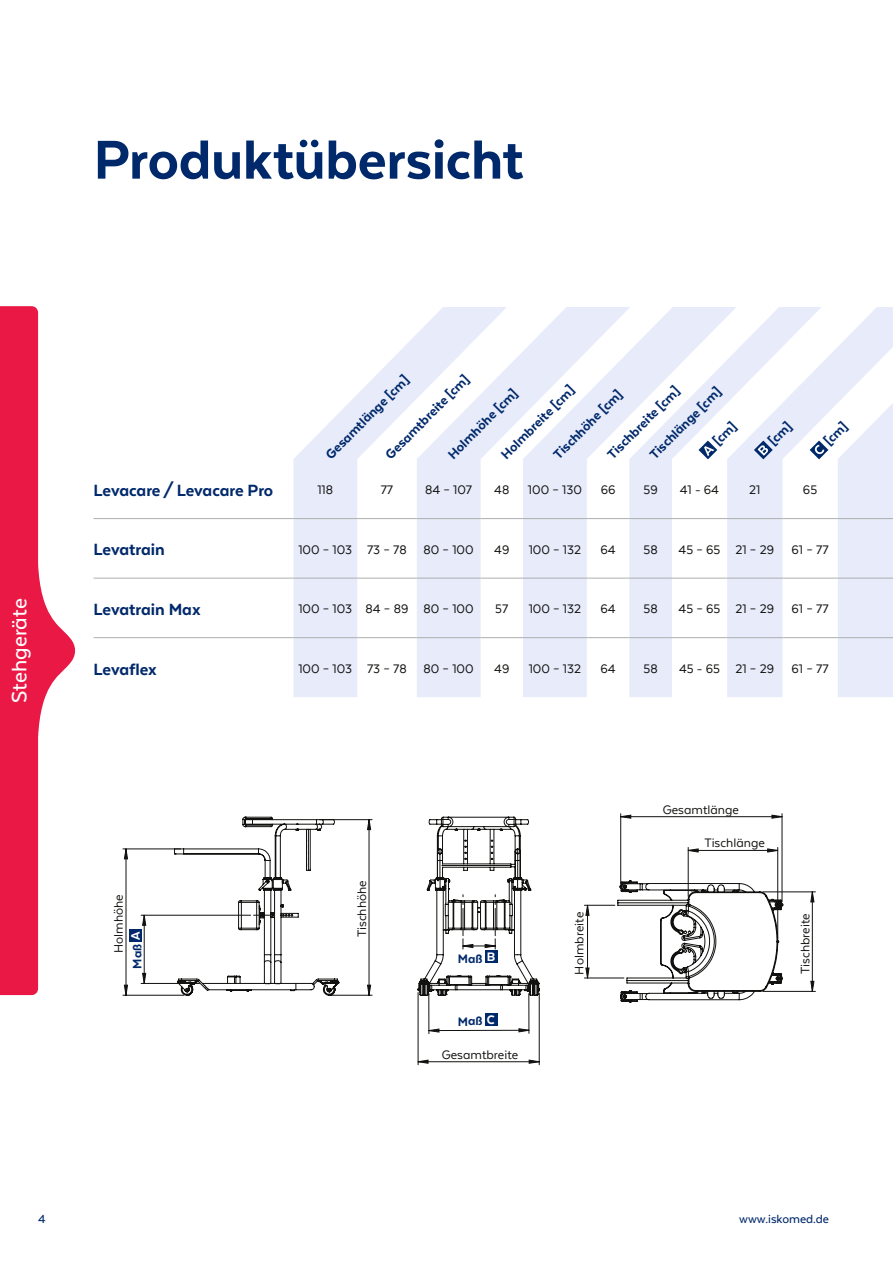
<style>
.page{position:relative;width:893px;height:1263px;background:#fff}
.page>*{position:absolute;margin:0;border:0;box-sizing:border-box;transform-origin:0 0}
.t1{font:800 63px "Texta Alt";letter-spacing:-.01em;color:#00296b}
.t2{font:500 24px "Texta Alt";color:#fff}
.t3{font:800 18.75px "Texta Alt";letter-spacing:-.005em;color:#00296b}
.t4{font:800 15px "Texta Alt";color:#00296b}
.t5{font:14.25px "Texta Alt";color:#11110f}
.t6{font:14.1px "Texta Alt";color:#11110f}
.t7{font:800 14.1px "Texta Alt";letter-spacing:-.005em;color:#00296b}
.t8{font:800 14.1px "Texta Alt";color:#fff}
.t9{font:500 13.5px "Texta Alt";color:#00296b}
.s1{color:#fff}
</style>
<div class="page">
<hr style="left:539px;top:993px;width:1px;height:72px;background:#11110f">
<hr style="left:418px;top:992px;width:1px;height:73px;background:#11110f">
<hr style="left:428px;top:993px;width:1px;height:41px;background:#11110f">
<hr style="left:529px;top:993px;width:1px;height:40px;background:#11110f">
<hr style="left:320px;top:819px;width:52px;height:1px;background:#11110f">
<hr style="left:332px;top:995px;width:40px;height:1px;background:#11110f">
<hr style="left:141px;top:915px;width:110px;height:1px;background:#11110f">
<hr style="left:141px;top:983px;width:58px;height:1px;background:#11110f">
<hr style="left:320px;top:1141px;width:52px;height:1px;background:#11110f">
<hr style="left:320px;top:1240px;width:52px;height:1px;background:#11110f">
<hr style="left:141px;top:1154px;width:31px;height:1px;background:#11110f">
<hr style="left:141px;top:1227px;width:40px;height:1px;background:#11110f">
<hr style="left:123px;top:995px;width:61px;height:1px;background:#11110f">
<hr style="left:123px;top:849px;width:58px;height:1px;background:#11110f">
<svg style="left:417px;top:1059px;width:123px;height:5px"></svg>
<svg style="left:428px;top:1028px;width:102px;height:5px"></svg>
<svg style="left:124px;top:848px;width:4px;height:148px"></svg>
<svg style="left:143px;top:816px;width:228px;height:180px"></svg>
<svg style="left:417px;top:816px;width:123px;height:180px"></svg>
<div style="left:485px;top:1013px;width:12px;height:13px;background:#00296b"></div>
<div style="left:485px;top:951px;width:12px;height:12px;background:#00296b"></div>
<div style="left:129px;top:929px;width:13px;height:12px;background:#00296b"></div>
<svg style="left:585px;top:813px;width:230px;height:178px"></svg>
<hr style="left:777px;top:847px;width:1px;height:91px;background:#11110f">
<hr style="left:688px;top:847px;width:1px;height:49px;background:#11110f">
<hr style="left:620px;top:814px;width:1px;height:70px;background:#11110f">
<hr style="left:782px;top:814px;width:1px;height:88px;background:#11110f">
<hr style="left:763px;top:788px;width:52px;height:1px;background:#11110f">
<hr style="left:584px;top:788px;width:110px;height:1px;background:#11110f">
<hr style="left:763px;top:891px;width:52px;height:1px;background:#11110f">
<hr style="left:763px;top:991px;width:52px;height:1px;background:#11110f">
<hr style="left:584px;top:905px;width:31px;height:1px;background:#11110f">
<hr style="left:584px;top:978px;width:40px;height:1px;background:#11110f">
<svg style="left:688px;top:848px;width:90px;height:5px"></svg>
<svg style="left:620px;top:814px;width:163px;height:5px"></svg>
<svg style="left:586px;top:880px;width:228px;height:123px"></svg>
<svg style="left:0;top:306px;width:75px;height:689px;fill:#ea1845"></svg>
<svg style="left:293px;top:334px;width:124px;height:363px"></svg>
<svg style="left:417px;top:307px;width:106px;height:390px;fill:#e7ebfa"></svg>
<svg style="left:523px;top:307px;width:106px;height:390px;fill:#e7ebfa"></svg>
<svg style="left:629px;top:307px;width:98px;height:390px"></svg>
<svg style="left:727px;top:307px;width:166px;height:390px;fill:#e7ebfa"></svg>
<hr style="left:94px;top:518px;width:199px;height:1px;background:#adafaf">
<hr style="left:293px;top:518px;width:64px;height:1px;background:#adafaf">
<hr style="left:357px;top:518px;width:60px;height:1px;background:#adafaf">
<hr style="left:417px;top:518px;width:63px;height:1px;background:#adafaf">
<hr style="left:480px;top:518px;width:43px;height:1px;background:#adafaf">
<hr style="left:523px;top:518px;width:64px;height:1px;background:#adafaf">
<hr style="left:587px;top:518px;width:42px;height:1px;background:#adafaf">
<hr style="left:629px;top:518px;width:43px;height:1px;background:#adafaf">
<hr style="left:672px;top:518px;width:55px;height:1px;background:#adafaf">
<hr style="left:727px;top:518px;width:55px;height:1px;background:#adafaf">
<hr style="left:782px;top:518px;width:56px;height:1px;background:#adafaf">
<hr style="left:838px;top:518px;width:55px;height:1px;background:#adafaf">
<hr style="left:94px;top:578px;width:199px;height:1px;background:#adafaf">
<hr style="left:293px;top:578px;width:64px;height:1px;background:#adafaf">
<hr style="left:357px;top:578px;width:60px;height:1px;background:#adafaf">
<hr style="left:417px;top:578px;width:63px;height:1px;background:#adafaf">
<hr style="left:480px;top:578px;width:43px;height:1px;background:#adafaf">
<hr style="left:523px;top:578px;width:64px;height:1px;background:#adafaf">
<hr style="left:587px;top:578px;width:42px;height:1px;background:#adafaf">
<hr style="left:629px;top:578px;width:43px;height:1px;background:#adafaf">
<hr style="left:672px;top:578px;width:55px;height:1px;background:#adafaf">
<hr style="left:727px;top:578px;width:55px;height:1px;background:#adafaf">
<hr style="left:782px;top:578px;width:56px;height:1px;background:#adafaf">
<hr style="left:838px;top:578px;width:55px;height:1px;background:#adafaf">
<hr style="left:94px;top:637px;width:199px;height:1px;background:#adafaf">
<hr style="left:293px;top:637px;width:64px;height:1px;background:#adafaf">
<hr style="left:357px;top:637px;width:60px;height:1px;background:#adafaf">
<hr style="left:417px;top:637px;width:63px;height:1px;background:#adafaf">
<hr style="left:480px;top:637px;width:43px;height:1px;background:#adafaf">
<hr style="left:523px;top:637px;width:64px;height:1px;background:#adafaf">
<hr style="left:587px;top:637px;width:42px;height:1px;background:#adafaf">
<hr style="left:629px;top:637px;width:43px;height:1px;background:#adafaf">
<hr style="left:672px;top:637px;width:55px;height:1px;background:#adafaf">
<hr style="left:727px;top:637px;width:55px;height:1px;background:#adafaf">
<hr style="left:782px;top:637px;width:56px;height:1px;background:#adafaf">
<hr style="left:838px;top:637px;width:55px;height:1px;background:#adafaf">
<svg style="left:698px;top:441px;width:19px;height:18px"></svg>
<svg style="left:754px;top:441px;width:19px;height:18px"></svg>
<svg style="left:810px;top:441px;width:18px;height:18px"></svg>
<p class="t1" style="left:94px;top:127px;width:432px">Produktübersicht</p>
<h2 class="t2" style="left:7px;top:703px;width:106px;rotate:-90deg">Stehgeräte</h2>
<p class="t4" style="left:382px;top:451px;width:114px;rotate:-45deg">Gesamtbreite [cm]</p>
<p class="t4" style="left:322px;top:451px;width:113px;rotate:-45deg">Gesamtlänge [cm]</p>
<p class="t4" style="left:498px;top:451px;width:99px;rotate:-45deg">Holmbreite [cm]</p>
<p class="t4" style="left:604px;top:451px;width:98px;rotate:-45deg">Tischbreite [cm]</p>
<p class="t4" style="left:646px;top:451px;width:97px;rotate:-45deg">Tischlänge [cm]</p>
<p class="t4" style="left:445px;top:451px;width:94px;rotate:-45deg">Holmhöhe [cm]</p>
<p class="t4" style="left:550px;top:451px;width:93px;rotate:-45deg">Tischhöhe [cm]</p>
<p class="t4" style="left:710px;top:437px;width:28px;rotate:-45deg">[cm]</p>
<p class="t4" style="left:765px;top:437px;width:28px;rotate:-45deg">[cm]</p>
<p class="t4" style="left:821px;top:437px;width:28px;rotate:-45deg">[cm]</p>
<p class="t3" style="left:94px;top:480px;width:181px">Levacare/Levacare Pro</p>
<p class="t5" style="left:317px;top:482px;width:17px">118</p>
<p class="t5" style="left:381px;top:482px;width:14px">77</p>
<p class="t5" style="left:425px;top:482px;width:49px">84 – 107</p>
<p class="t5" style="left:494px;top:482px;width:17px">48</p>
<p class="t5" style="left:528px;top:482px;width:55px">100 – 130</p>
<p class="t5" style="left:601px;top:482px;width:16px">66</p>
<p class="t5" style="left:643px;top:482px;width:16px">59</p>
<p class="t5" style="left:680px;top:482px;width:41px">41 - 64</p>
<p class="t5" style="left:749px;top:482px;width:13px">21</p>
<p class="t5" style="left:803px;top:482px;width:16px">65</p>
<p class="t3" style="left:94px;top:540px;width:73px">Levatrain</p>
<p class="t5" style="left:298px;top:542px;width:55px">100 – 103</p>
<p class="t5" style="left:367px;top:542px;width:41px">73 – 78</p>
<p class="t5" style="left:424px;top:542px;width:52px">80 – 100</p>
<p class="t5" style="left:494px;top:542px;width:17px">49</p>
<p class="t5" style="left:529px;top:542px;width:54px">100 – 132</p>
<p class="t5" style="left:600px;top:542px;width:17px">64</p>
<p class="t5" style="left:643px;top:542px;width:16px">58</p>
<p class="t5" style="left:678px;top:542px;width:43px">45 – 65</p>
<p class="t5" style="left:735px;top:542px;width:40px">21 – 29</p>
<p class="t5" style="left:792px;top:542px;width:38px">61 – 77</p>
<p class="t3" style="left:94px;top:600px;width:109px">Levatrain Max</p>
<p class="t5" style="left:298px;top:602px;width:55px">100 – 103</p>
<p class="t5" style="left:366px;top:602px;width:44px">84 – 89</p>
<p class="t5" style="left:424px;top:602px;width:52px">80 – 100</p>
<p class="t5" style="left:495px;top:602px;width:15px">57</p>
<p class="t5" style="left:529px;top:602px;width:54px">100 – 132</p>
<p class="t5" style="left:600px;top:602px;width:17px">64</p>
<p class="t5" style="left:643px;top:602px;width:16px">58</p>
<p class="t5" style="left:678px;top:602px;width:43px">45 – 65</p>
<p class="t5" style="left:735px;top:602px;width:40px">21 – 29</p>
<p class="t5" style="left:792px;top:602px;width:38px">61 – 77</p>
<p class="t3" style="left:94px;top:659px;width:65px">Levaflex</p>
<p class="t5" style="left:298px;top:661px;width:55px">100 – 103</p>
<p class="t5" style="left:367px;top:661px;width:41px">73 – 78</p>
<p class="t5" style="left:424px;top:661px;width:52px">80 – 100</p>
<p class="t5" style="left:494px;top:661px;width:17px">49</p>
<p class="t5" style="left:529px;top:661px;width:54px">100 – 132</p>
<p class="t5" style="left:600px;top:661px;width:17px">64</p>
<p class="t5" style="left:643px;top:661px;width:16px">58</p>
<p class="t5" style="left:679px;top:661px;width:42px">45 - 65</p>
<p class="t5" style="left:735px;top:661px;width:40px">21 – 29</p>
<p class="t5" style="left:792px;top:661px;width:38px">61 – 77</p>
<p class="t6" style="left:663px;top:802px;width:78px">Gesamtlänge</p>
<p class="t6" style="left:111px;top:953px;width:60px;rotate:-90deg">Holmhöhe</p>
<p class="t8" style="left:128px;top:939px;width:10px;rotate:-90deg">A</p>
<p class="t7" style="left:130px;top:969px;width:26px;rotate:-90deg">M ßa</p>
<p class="t6" style="left:355px;top:937px;width:59px;rotate:-90deg">Tischhöhe</p>
<p class="t7" style="left:458px;top:951px;width:39px">Maß <span class="s1">B</span></p>
<p class="t7" style="left:458px;top:1014px;width:39px">Maß <span class="s1">C</span></p>
<p class="t6" style="left:442px;top:1047px;width:78px">Gesamtbreite</p>
<p class="t6" style="left:704px;top:836px;width:62px">Tischlänge</p>
<p class="t6" style="left:572px;top:974px;width:64px;rotate:-90deg">Holmbreite</p>
<p class="t6" style="left:798px;top:974px;width:62px;rotate:-90deg">Tischbreite</p>
<p class="t9" style="left:38px;top:1212px;width:9px">4</p>
<p class="t9" style="left:739px;top:1212px;width:91px">www.iskomed.de</p>
</div>
